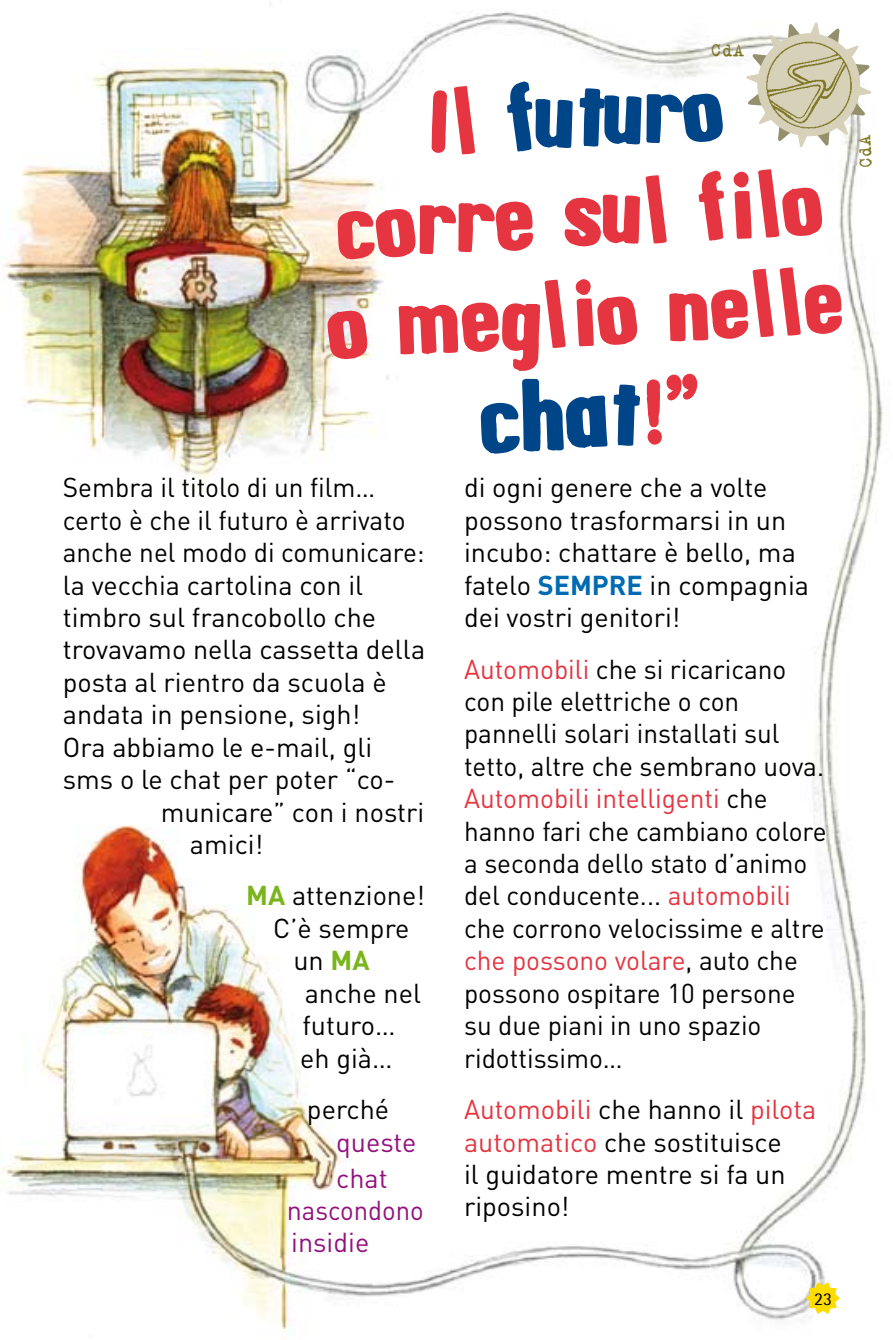
<style>
.page{position:relative;width:893px;height:1340px;background:#fff}
.page>*{position:absolute;margin:0;border:0;box-sizing:border-box;transform-origin:0 0}
.t1{font:90px "Alpha Fridge Magnets";color:#004588;scale:.92 1}
.t2{font:85.5px/99px "Alpha Fridge Magnets";color:#e53540;text-align:center;scale:.92 1}
.t3{font:27px/32.4px "DIN";color:#000}
.t4{font:27px/36px "DIN";color:#93117e}
.t5{font:20.25px "Trixie";color:#7f7726}
.t6{font:18px "Rotis Semi Sans";color:#000}
.s1{color:#004588}
.s2{font-size:85.5px;color:#e53540}
.s3{font-weight:700;color:#7ab51d}
.s4{font-weight:700;color:#006ab2}
.s5{color:#e53540}
</style>
<div class="page">
<img style="left:2px;top:11px;width:881px;height:1328px">
<svg style="left:806px;top:1282px;width:34px;height:31px"></svg>
<svg style="left:745px;top:21px;width:127px;height:146px"></svg>
<p class="t5" style="left:711px;top:37px;width:35px">CdA</p>
<h2 class="t2" style="left:316px;top:79px;width:563px;rotate:-3deg">Il <span class="s1">futuro </span>corre sul filo o meglio nelle</h2>
<h1 class="t1" style="left:477px;top:356px;width:243px;rotate:-3deg">chat<span class="s2">!”</span></h1>
<p class="t3" style="left:63px;top:471px;width:364px">Sembra il titolo di un film… certo è che il futuro è arrivato anche nel modo di comunicare: la vecchia cartolina con il timbro sul francobollo che trovavamo nella cassetta della posta al rientro da scuola è andata in pensione, sigh!<br>Ora abbiamo le e-mail, gli sms o le chat per poter “co-</p>
<p class="t3" style="left:190px;top:795px;width:236px;text-indent:-29px">municare” con i nostri amici!</p>
<p class="t3" style="left:246px;top:879px;width:180px"><span class="s3">MA</span> attenzione!</p>
<p class="t3" style="left:273px;top:911px;width:138px">C’è sempre</p>
<p class="t3" style="left:293px;top:943px;width:78px">un <span class="s3">MA</span></p>
<p class="t3" style="left:305px;top:976px;width:118px">anche nel</p>
<p class="t3" style="left:302px;top:1008px;width:94px">futuro…</p>
<p class="t3" style="left:300px;top:1041px;width:94px">eh già…</p>
<p class="t3" style="left:307px;top:1092px;width:84px">perché</p>
<p class="t4" style="left:336px;top:1123px;width:82px">queste chat</p>
<p class="t4" style="left:287px;top:1193px;width:139px;line-height:32.4px">nascondono insidie</p>
<p class="t3" style="left:464px;top:471px;width:346px">di ogni genere che a volte possono trasformarsi in un incubo: chattare è bello, ma fatelo <span class="s4">SEMPRE</span> in compagnia dei vostri genitori!</p>
<p class="t3" style="left:464px;top:652px;width:364px"><span class="s5">Automobili</span> che si ricaricano con pile elettriche o con pannelli solari installati sul tetto, altre che sembrano uova.<br><span class="s5">Automobili intelligenti</span> che hanno fari che cambiano colore a seconda dello stato d’animo del conducente... <span class="s5">automobili </span>che corrono velocissime e altre <span class="s5">che possono volare</span>, auto che possono ospitare 10 persone su due piani in uno spazio ridottissimo…</p>
<p class="t3" style="left:464px;top:1092px;width:354px"><span class="s5">Automobili</span> che hanno il <span class="s5">pilota automatico</span> che sostituisce<br>il guidatore mentre si fa un riposino!</p>
<p class="t6" style="left:814px;top:1287px;width:20px">23</p>
</div>
